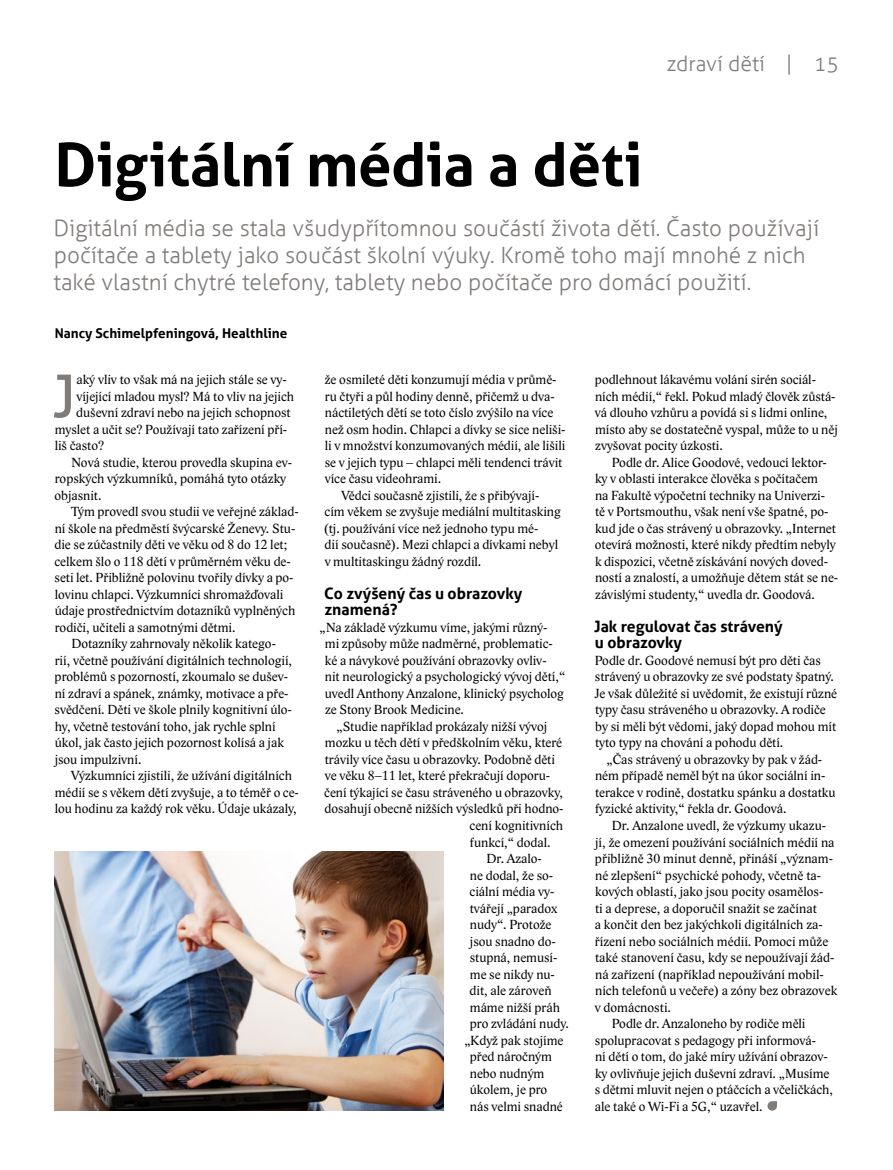
<style>
.page{position:relative;width:893px;height:1170px;background:#fff}
.page>*{position:absolute;margin:0;border:0;box-sizing:border-box;transform-origin:0 0}
.N1{font:700 60px "Aller";letter-spacing:-.01em;color:#000}
.O1_iniciala{font:59.25px "Aller";color:#807c7a}
.N2_perex{font:300 22.5px/27px "Aller";color:#807c7a}
.rubrika{font:300 21px "Aller";color:#807c7a}
.N3{font:700 15.75px/16.5px "Aller";color:#000}
.p2{font:13.5px/16.5px "Lido STF";color:#000}
.p1{font:13.5px/16.5px "Lido STF";color:#000}
.O1_iniciala-2{font:13.5px "Lido STF";color:#000}
.autor{font:700 13.5px "Aller";color:#000}
</style>
<div class="page">
<img style="left:54px;top:851px;width:390px;height:259px">
<svg style="left:767px;top:1101px;width:10px;height:9px"></svg>
<p class="rubrika" style="left:667px;top:50px;width:100px">zdraví dětí</p>
<p class="rubrika" style="left:786px;top:50px;width:55px">| 15</p>
<p class="N1" style="left:54px;top:128px;width:590px">Digitální média a děti</p>
<p class="N2_perex" style="left:53px;top:214px;width:767px">Digitální média se stala všudypřítomnou součástí života dětí. Často používají počítače a tablety jako součást školní výuky. Kromě toho mají mnohé z nich také vlastní chytré telefony, tablety nebo počítače pro domácí použití.</p>
<p class="autor" style="left:55px;top:324px;width:234px">Nancy Schimelpfeningová, Healthline</p>
<p class="O1_iniciala" style="left:52px;top:360px;width:25px">J</p>
<p class="O1_iniciala-2" style="left:76px;top:371px;width:212px">aký vliv to však má na jejich stále se vy-</p>
<p class="p2" style="left:325px;top:371px;width:242px">že osmileté děti konzumují média v průmě&shy;ru čtyři a půl hodiny denně, přičemž u dva&shy;náctiletých dětí se toto číslo zvýšilo na více než osm hodin. Chlapci a dívky se sice neliši&shy;li v množství konzumovaných médií, ale lišili se v jejich typu – chlapci měli tendenci trávit více času videohrami.</p>
<p class="p2" style="left:324px;top:487px;width:239px;text-indent:17px">Vědci současně zjistili, že s přibývají&shy;cím věkem se zvyšuje mediální multitasking (tj. používání více než jednoho typu mé-<br>dií současně). Mezi chlapci a dívkami nebyl v multitaskingu žádný rozdíl.</p>
<p class="N3" style="left:324px;top:585px;width:199px">Co zvýšený čas u obrazovky znamená?</p>
<p class="p1" style="left:325px;top:619px;width:242px;text-indent:-5px">„Na základě výzkumu víme, jakými různý-<br>mi způsoby může nadměrné, problematic&shy;ké a návykové používání obrazovky ovliv-<br>nit neurologický a psychologický vývoj dětí,“ uvedl Anthony Anzalone, klinický psycholog ze Stony Brook Medicine.</p>
<p class="p2" style="left:336px;top:718px;width:212px">„Studie například prokázaly nižší vývoj</p>
<p class="p2" style="left:325px;top:734px;width:239px">mozku u těch dětí v předškolním věku, které</p>
<p class="p2" style="left:325px;top:751px;width:232px">trávily více času u obrazovky. Podobně děti</p>
<p class="p2" style="left:325px;top:767px;width:227px">ve věku 8–11 let, které překračují doporu-</p>
<p class="p2" style="left:324px;top:784px;width:240px">čení týkající se času stráveného u obrazovky,</p>
<p class="p2" style="left:325px;top:800px;width:240px">dosahují obecně nižších výsledků při hodno-</p>
<p class="p2" style="left:470px;top:817px;width:95px">cení kognitivních</p>
<p class="p2" style="left:470px;top:833px;width:82px">funkcí,“ dodal.</p>
<p class="p2" style="left:486px;top:850px;width:57px">Dr. Azalo-</p>
<p class="p2" style="left:470px;top:866px;width:85px">ne dodal, že so-</p>
<p class="p2" style="left:470px;top:883px;width:86px">ciální média vy-</p>
<p class="p2" style="left:470px;top:899px;width:89px">tvářejí „paradox</p>
<p class="p2" style="left:470px;top:916px;width:83px">nudy“. Protože</p>
<p class="p2" style="left:470px;top:932px;width:87px">jsou snadno do-</p>
<p class="p2" style="left:470px;top:949px;width:89px">stupná, nemusí-</p>
<p class="p2" style="left:470px;top:965px;width:87px">me se nikdy nu-</p>
<p class="p2" style="left:470px;top:982px;width:83px">dit, ale zároveň</p>
<p class="p2" style="left:470px;top:998px;width:92px">máme nižší práh</p>
<p class="p2" style="left:470px;top:1015px;width:101px">pro zvládání nudy.</p>
<p class="p2" style="left:464px;top:1031px;width:100px">„Když pak stojíme</p>
<p class="p2" style="left:470px;top:1048px;width:84px">před náročným</p>
<p class="p2" style="left:470px;top:1064px;width:76px">nebo nudným</p>
<p class="p2" style="left:470px;top:1081px;width:79px">úkolem, je pro</p>
<p class="p2" style="left:470px;top:1097px;width:94px">nás velmi snadné</p>
<p class="p2" style="left:595px;top:371px;width:244px">podlehnout lákavému volání sirén sociál&shy;ních médií,“ řekl. Pokud mladý člověk zůstá&shy;vá dlouho vzhůru a povídá si s lidmi online, místo aby se dostatečně vyspal, může to u něj zvyšovat pocity úzkosti.</p>
<p class="p2" style="left:595px;top:454px;width:245px;text-indent:17px">Podle dr. Alice Goodové, vedoucí lektor&shy;ky v oblasti interakce člověka s počítačem<br>na Fakultě výpočetní techniky na Univerzi&shy;tě v Portsmouthu, však není vše špatné, po&shy;kud jde o čas strávený u obrazovky. „Internet otevírá možnosti, které nikdy předtím nebyly k dispozici, včetně získávání nových doved&shy;ností a znalostí, a umožňuje dětem stát se ne&shy;závislými studenty,“ uvedla dr. Goodová.</p>
<p class="N3" style="left:594px;top:618px;width:190px">Jak regulovat čas strávený u obrazovky</p>
<p class="p1" style="left:594px;top:652px;width:244px">Podle dr. Goodové nemusí být pro děti čas strávený u obrazovky ze své podstaty špatný.<br>Je však důležité si uvědomit, že existují různé typy času stráveného u obrazovky. A rodiče by si měli být vědomi, jaký dopad mohou mít tyto typy na chování a pohodu dětí.</p>
<p class="p2" style="left:595px;top:751px;width:242px;text-indent:12px">„Čas strávený u obrazovky by pak v žád&shy;ném případě neměl být na úkor sociální in&shy;terakce v rodině, dostatku spánku a dostatku fyzické aktivity,“ řekla dr. Goodová.</p>
<p class="p2" style="left:595px;top:817px;width:244px;text-indent:17px">Dr. Anzalone uvedl, že výzkumy ukazu&shy;jí, že omezení používání sociálních médií na přibližně 30 minut denně, přináší „význam&shy;né zlepšení“ psychické pohody, včetně ta&shy;kových oblastí, jako jsou pocity osamělos-<br>ti a deprese, a doporučil snažit se začínat<br>a končit den bez jakýchkoli digitálních za&shy;řízení nebo sociálních médií. Pomoci může také stanovení času, kdy se nepoužívají žád&shy;ná zařízení (například nepoužívání mobil&shy;ních telefonů u večeře) a zóny bez obrazovek v domácnosti.</p>
<p class="p2" style="left:595px;top:1015px;width:239px;text-indent:17px">Podle dr. Anzaloneho by rodiče měli spolupracovat s pedagogy při informová-<br>ní dětí o tom, do jaké míry užívání obrazov&shy;ky ovlivňuje jejich duševní zdraví. „Musíme s dětmi mluvit nejen o ptáčcích a včeličkách, ale také o Wi-Fi a 5G,“ uzavřel.</p>
<p class="O1_iniciala-2" style="left:76px;top:388px;width:219px">víjející mladou mysl? Má to vliv na jejich</p>
<p class="O1_iniciala-2" style="left:76px;top:404px;width:216px">duševní zdraví nebo na jejich schopnost</p>
<p class="O1_iniciala-2" style="left:55px;top:421px;width:234px">myslet a učit se? Používají tato zařízení pří-</p>
<p class="O1_iniciala-2" style="left:55px;top:437px;width:51px">liš často?</p>
<p class="p2" style="left:54px;top:454px;width:239px;text-indent:17px">Nová studie, kterou provedla skupina ev&shy;ropských výzkumníků, pomáhá tyto otázky objasnit.</p>
<p class="p2" style="left:54px;top:503px;width:246px;text-indent:17px">Tým provedl svou studii ve veřejné základ&shy;ní škole na předměstí švýcarské Ženevy. Stu&shy;die se zúčastnily děti ve věku od 8 do 12 let; celkem šlo o 118 dětí v průměrném věku de&shy;seti let. Přibližně polovinu tvořily dívky a po&shy;lovinu chlapci. Výzkumníci shromažďovali údaje prostřednictvím dotazníků vyplněných rodiči, učiteli a samotnými dětmi.</p>
<p class="p2" style="left:55px;top:635px;width:239px;text-indent:17px">Dotazníky zahrnovaly několik katego&shy;rií, včetně používání digitálních technologií, problémů s pozorností, zkoumalo se dušev&shy;ní zdraví a spánek, známky, motivace a pře&shy;svědčení. Děti ve škole plnily kognitivní úlo&shy;hy, včetně testování toho, jak rychle splní úkol, jak často jejich pozornost kolísá a jak jsou impulzivní.</p>
<p class="p2" style="left:55px;top:767px;width:246px;text-indent:16px">Výzkumníci zjistili, že užívání digitálních médií se s věkem dětí zvyšuje, a to téměř o ce&shy;lou hodinu za každý rok věku. Údaje ukázaly,</p>
</div>
